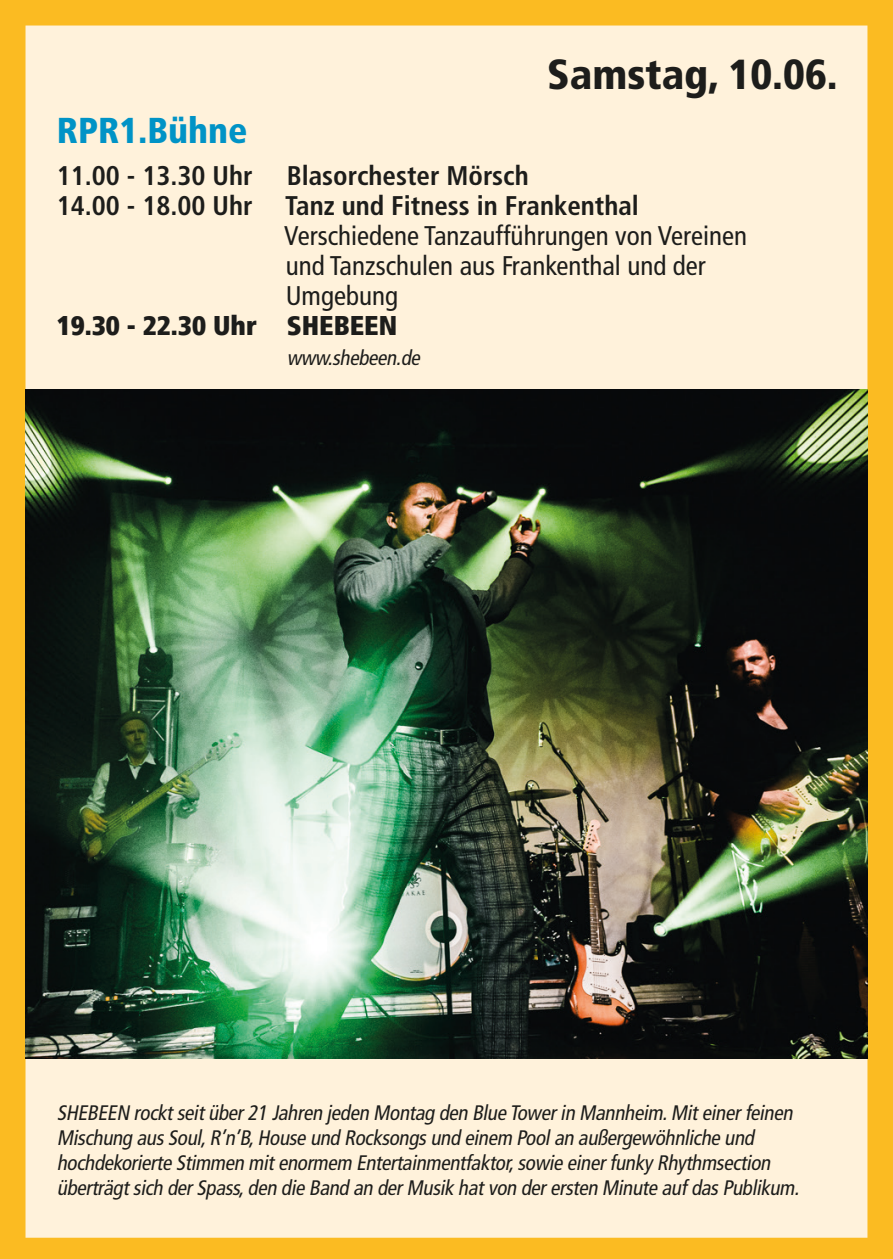
<style>
.page{position:relative;width:893px;height:1259px;background:#fff}
.page>*{position:absolute;margin:0;border:0;box-sizing:border-box;transform-origin:0 0}
.t1{font:900 condensed 42px "Frutiger LT Std";color:#1d1d1b}
.t2{font:900 condensed 36px "Frutiger LT Std";color:#0093c6}
.t3{font:condensed 27px/30px "Frutiger LT Std";color:#1d1d1b}
.t4{font:700 condensed 27px/30px "Frutiger LT Std";color:#1d1d1b}
.t5{font:900 condensed 27px "Frutiger LT";color:#1d1d1b}
.t6{font:italic condensed 21px/25.2px "Frutiger LT Std";color:#1d1d1b}
</style>
<div class="page">
<div style="left:0;top:0;width:893px;height:1259px;background:linear-gradient(to right,#fbbb22,#fbbb22)"></div>
<div style="left:26px;top:26px;width:841px;height:1211px;background:#fff2db"></div>
<img style="left:26px;top:389px;width:841px;height:669px">
<h1 class="t1" style="left:547px;top:49px;width:292px">Samstag, 10.06.</h1>
<h2 class="t2" style="left:57px;top:109px;width:192px">RPR1.Bühne</h2>
<p class="t4" style="left:57px;top:161px;width:197px">11.00 - 13.30 Uhr</p>
<p class="t4" style="left:57px;top:161px;width:584px;text-indent:230px">Blasorchester Mörsch<br>14.00 - 18.00 Uhr Tanz und Fitness in Frankenthal</p>
<p class="t3" style="left:284px;top:221px;width:464px">Verschiedene Tanzaufführungen von Vereinen und Tanzschulen aus Frankenthal und der<br>Umgebung</p>
<p class="t5" style="left:57px;top:309px;width:342px">19.30 - 22.30 Uhr SHEBEEN</p>
<p class="t6" style="left:287px;top:345px;width:139px">www.shebeen.de</p>
<p class="t6" style="left:57px;top:1099px;width:748px">SHEBEEN rocktseitüber21 Jahren jeden Montag den Blue Towerin Mannheim.Miteinerfeinen Mischung ausSoul,R’n’B,House und Rocksongsund einem Poolan außergewöhnliche und hochdekorierte Stimmen mitenormem Entertainmentfaktor,sowie einerfunky Rhythmsection überträgtsich derSpass,den die Band an derMusik hatvon derersten Minute aufdasPublikum.</p>
</div>
